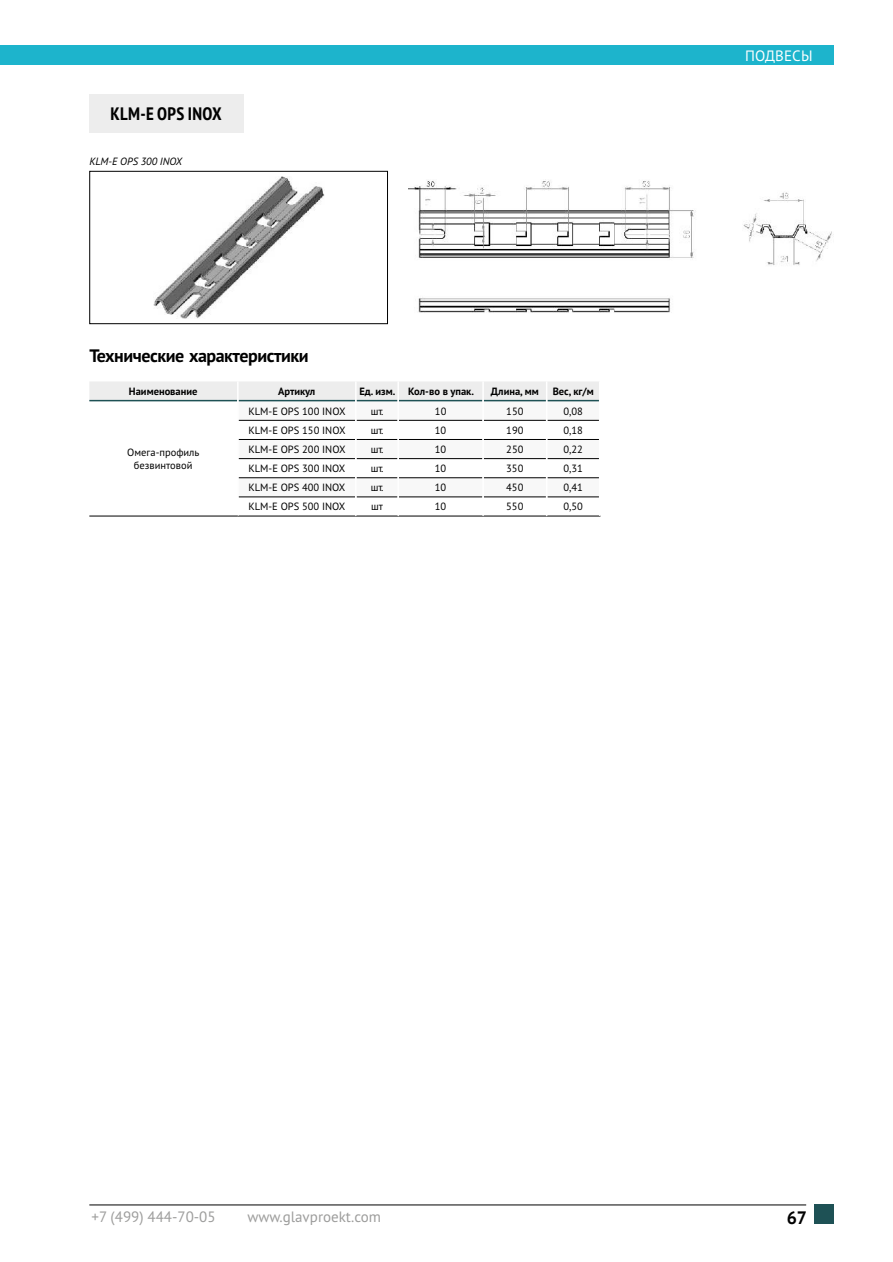
<style>
.page{position:relative;width:893px;height:1262px;background:#fff}
.page>*{position:absolute;margin:0;border:0;box-sizing:border-box;transform-origin:0 0}
.t1{font:700 18px "PT Sans";letter-spacing:-.025em;color:#000}
.t2{font:700 condensed 18px "PT Sans";letter-spacing:.015em;color:#000}
.t3{font:15px "PT Sans";color:#9d9d9c}
.t4{font:15px "PT Sans";letter-spacing:.01em;color:#fff}
.t5{font:10.5px/12.6px "PT Sans";color:#000;text-align:center}
.t6{font:700 10.5px "PT Sans";color:#000}
.t7{font:italic 10.5px "PT Sans";color:#000}
</style>
<div class="page">
<div style="left:0;top:45px;width:833px;height:20px;background:#1db4cc"></div>
<hr style="left:238px;top:516px;width:118px;height:1px;background:#000">
<hr style="left:356px;top:516px;width:42px;height:1px;background:#000">
<hr style="left:398px;top:516px;width:85px;height:1px;background:#000">
<hr style="left:483px;top:516px;width:63px;height:1px;background:#000">
<hr style="left:546px;top:516px;width:54px;height:1px;background:#000">
<svg style="left:89px;top:382px;width:511px;height:134px"></svg>
<hr style="left:89px;top:516px;width:149px;height:1px;background:#000">
<img style="left:153px;top:176px;width:171px;height:143px">
<div style="left:89px;top:171px;width:299px;height:153px;border:1px solid #000"></div>
<img style="left:408px;top:180px;width:424px;height:133px">
<div style="left:89px;top:94px;width:154px;height:39px;background:#ededed"></div>
<div style="left:814px;top:1204px;width:19px;height:19px;background:#1e5155"></div>
<hr style="left:89px;top:1204px;width:717px;height:1px;background:#000">
<h1 class="t2" style="left:111px;top:101px;width:113px">KLM-E OPS INOX</h1>
<p class="t7" style="left:89px;top:157px;width:94px">KLM-E OPS 300 INOX</p>
<h1 class="t1" style="left:89px;top:344px;width:221px">Технические характеристики</h1>
<p class="t6" style="left:129px;top:384px;width:70px">Наименование</p>
<p class="t6" style="left:278px;top:384px;width:39px">Артикул</p>
<p class="t6" style="left:359px;top:384px;width:116px">Ед. изм. Кол-во в упак.</p>
<p class="t6" style="left:491px;top:384px;width:49px">Длина, мм</p>
<p class="t6" style="left:552px;top:384px;width:43px">Вес, кг/м</p>
<p class="t5" style="left:127px;top:447px;width:74px">Омега-профиль безвинтовой</p>
<p class="t5" style="left:248px;top:406px;width:99px">KLM-E OPS 100 INOX</p>
<p class="t5" style="left:371px;top:406px;width:14px">шт.</p>
<p class="t5" style="left:435px;top:406px;width:13px">10</p>
<p class="t5" style="left:506px;top:406px;width:19px">150</p>
<p class="t5" style="left:563px;top:406px;width:21px">0,08</p>
<p class="t5" style="left:248px;top:425px;width:99px">KLM-E OPS 150 INOX</p>
<p class="t5" style="left:371px;top:425px;width:14px">шт.</p>
<p class="t5" style="left:435px;top:425px;width:13px">10</p>
<p class="t5" style="left:506px;top:425px;width:19px">190</p>
<p class="t5" style="left:563px;top:425px;width:21px">0,18</p>
<p class="t5" style="left:248px;top:444px;width:99px">KLM-E OPS 200 INOX</p>
<p class="t5" style="left:371px;top:444px;width:14px">шт.</p>
<p class="t5" style="left:435px;top:444px;width:13px">10</p>
<p class="t5" style="left:506px;top:444px;width:19px">250</p>
<p class="t5" style="left:563px;top:444px;width:21px">0,22</p>
<p class="t5" style="left:248px;top:463px;width:99px">KLM-E OPS 300 INOX</p>
<p class="t5" style="left:371px;top:463px;width:14px">шт.</p>
<p class="t5" style="left:435px;top:463px;width:13px">10</p>
<p class="t5" style="left:506px;top:463px;width:19px">350</p>
<p class="t5" style="left:563px;top:463px;width:21px">0,31</p>
<p class="t5" style="left:248px;top:482px;width:99px">KLM-E OPS 400 INOX</p>
<p class="t5" style="left:371px;top:482px;width:14px">шт.</p>
<p class="t5" style="left:435px;top:482px;width:13px">10</p>
<p class="t5" style="left:506px;top:482px;width:19px">450</p>
<p class="t5" style="left:563px;top:482px;width:21px">0,41</p>
<p class="t5" style="left:248px;top:501px;width:99px">KLM-E OPS 500 INOX</p>
<p class="t5" style="left:371px;top:501px;width:13px">шт</p>
<p class="t5" style="left:435px;top:501px;width:13px">10</p>
<p class="t5" style="left:506px;top:501px;width:19px">550</p>
<p class="t5" style="left:563px;top:501px;width:21px">0,50</p>
<h2 class="t4" style="left:745px;top:49px;width:69px">ПОДВЕСЫ</h2>
<h2 class="t3" style="left:92px;top:1210px;width:125px">+7 (499) 444-70-05</h2>
<h2 class="t3" style="left:247px;top:1210px;width:135px">www.glavproekt.com</h2>
<h1 class="t1" style="left:786px;top:1205px;width:22px">67</h1>
</div>
